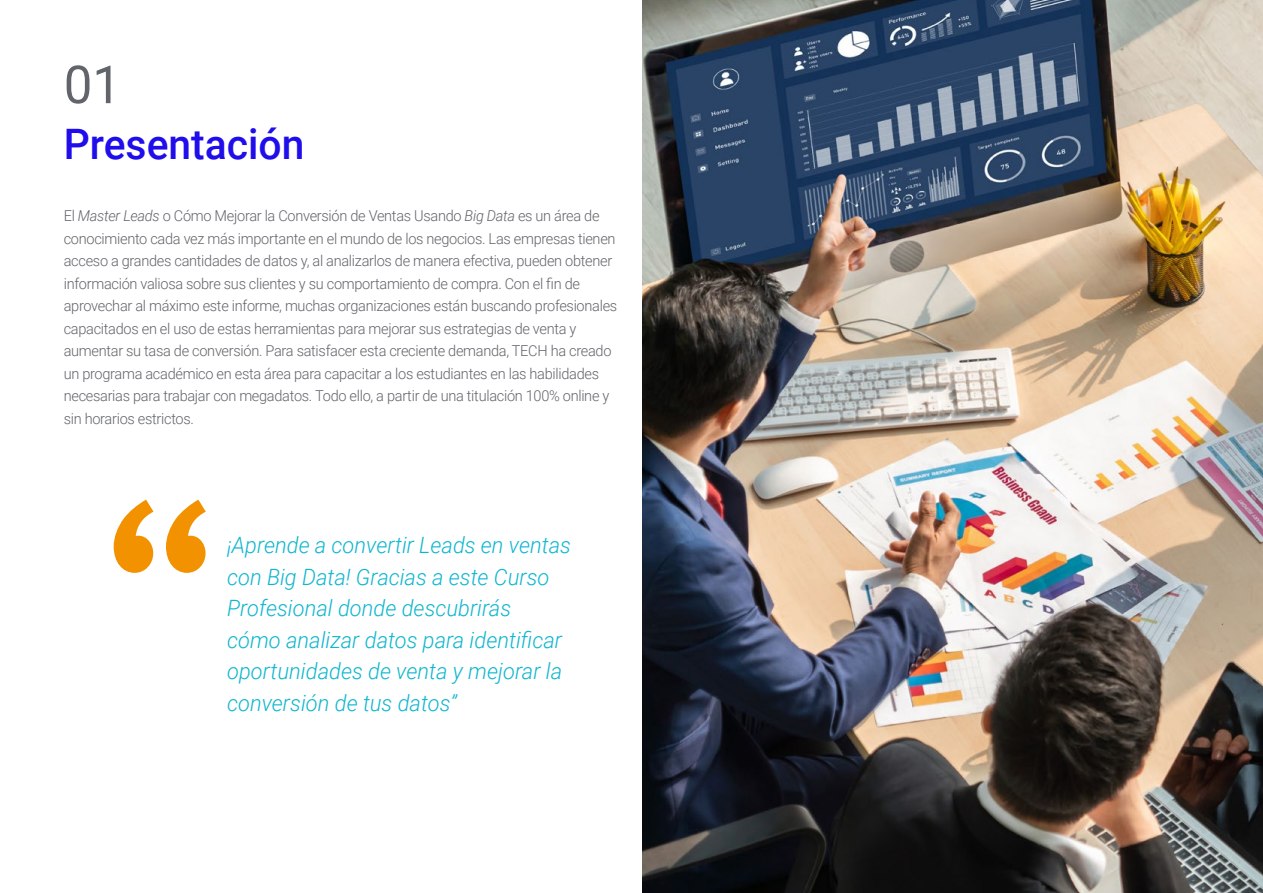
<style>
.page{position:relative;width:1263px;height:893px;background:#fff}
.page>*{position:absolute;margin:0;border:0;box-sizing:border-box;transform-origin:0 0}
.t1{font:52.5px "Roboto";color:#61646a}
.t2{font:500 42px "Roboto";color:#1f0dec}
.t3{font:italic 300 22.5px/31.5px "Roboto";color:#0fb6cf}
.t4{font:300 15px/22.5px "Roboto";letter-spacing:-.02em;color:#61646a}
.s1{font-style:italic}
</style>
<div class="page">
<svg style="left:114px;top:500px;width:92px;height:73px"></svg>
<img style="left:642px;top:0;width:621px;height:893px">
<h1 class="t1" style="left:64px;top:48px;width:59px">01</h1>
<h2 class="t2" style="left:64px;top:115px;width:242px">Presentación</h2>
<p class="t4" style="left:64px;top:204px;width:555px">El <span class="s1">Master Leads</span> o Cómo Mejorar la Conversión de Ventas Usando <span class="s1">Big Data</span> es un área de conocimiento cada vez más importante en el mundo de los negocios. Las empresas tienen acceso a grandes cantidades de datos y, al analizarlos de manera efectiva, pueden obtener información valiosa sobre sus clientes y su comportamiento de compra. Con el fin de aprovechar al máximo este informe, muchas organizaciones están buscando profesionales capacitados en el uso de estas herramientas para mejorar sus estrategias de venta y aumentar su tasa de conversión. Para satisfacer esta creciente demanda, TECH ha creado un programa académico en esta área para capacitar a los estudiantes en las habilidades necesarias para trabajar con megadatos. Todo ello, a partir de una titulación 100% online y sin horarios estrictos.</p>
<h3 class="t3" style="left:227px;top:529px;width:345px">¡Aprende a convertir Leads en ventas con Big Data! Gracias a este Curso Profesional donde descubrirás<br>cómo analizar datos para identificar oportunidades de venta y mejorar la conversión de tus datos”</h3>
</div>
